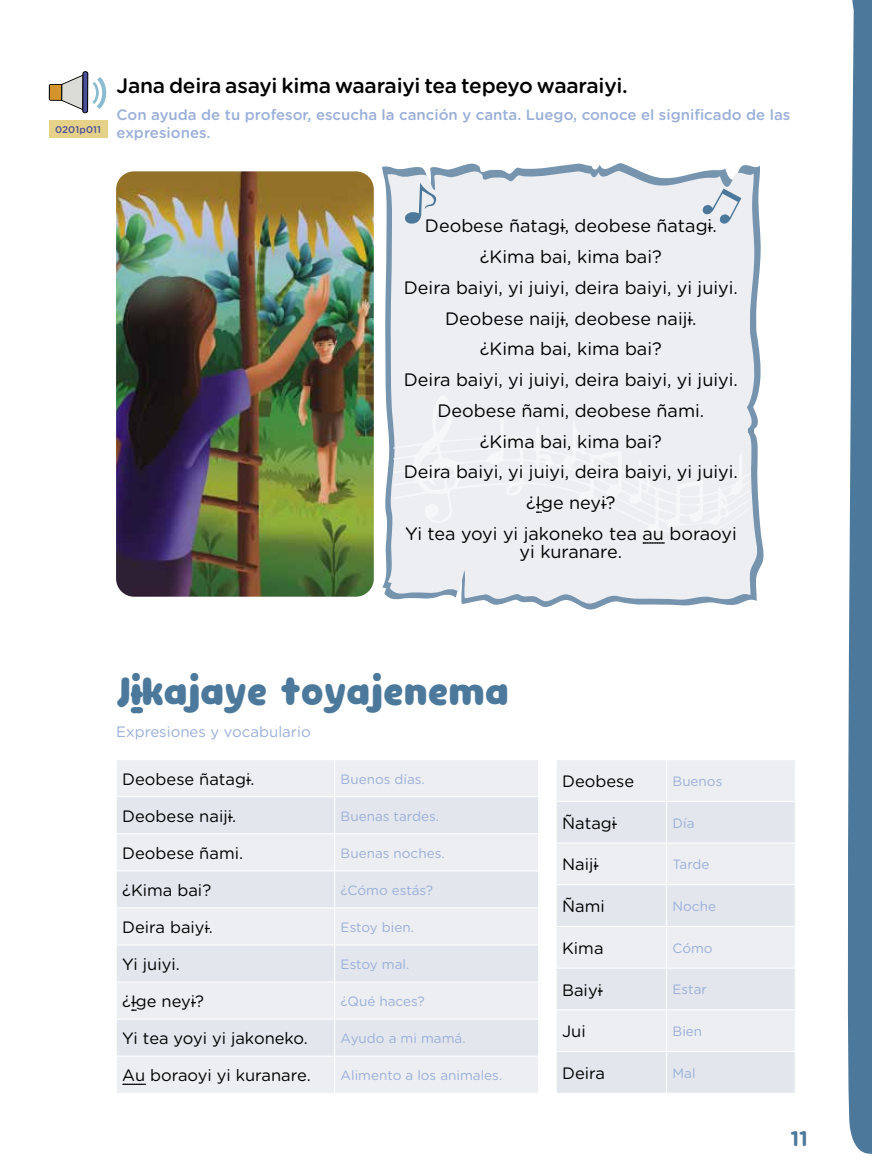
<style>
.page{position:relative;width:872px;height:1170px;background:#fff}
.page>*{position:absolute;margin:0;border:0;box-sizing:border-box;transform-origin:0 0}
.t1{font:800 45px "Clarence Alt";color:#4c799b}
.t2{font:500 21px "Gotham Rounded";letter-spacing:-.01em;color:#000}
.t3{font:700 21px "Gotham Rounded";color:#4c799b}
.t4{font:18px/30.8px "Gotham Rounded";color:#000;text-align:center}
.t5{font:16.5px "Gotham Rounded";color:#000}
.t6{font:500 15px/18px "Gotham Rounded";color:#9aafd9}
.t7{font:15px "Gotham Rounded";color:#9aafd9}
.t8{font:13.5px "Gotham Rounded";color:#9aafd9}
.t9{font:500 9.75px "Gotham Rounded";letter-spacing:.01em;color:#4a5099}
</style>
<div class="page">
<svg style="left:847px;top:0;width:25px;height:1154px;background:#6289a7"></svg>
<svg style="left:134px;top:707px;width:6px;height:6px"></svg>
<svg style="left:134px;top:691px;width:6px;height:6px"></svg>
<div style="left:117px;top:760px;width:421px;height:332px;background:#edeef2"></div>
<svg style="left:117px;top:797px;width:421px;height:258px;background:#e7eaef"></svg>
<hr style="left:334px;top:759px;width:1px;height:37px;background:#fff">
<hr style="left:116px;top:796px;width:218px;height:1px;background:#fff">
<hr style="left:334px;top:796px;width:205px;height:1px;background:#fff">
<hr style="left:334px;top:796px;width:1px;height:37px;background:#fff">
<hr style="left:116px;top:833px;width:218px;height:1px;background:#fff">
<hr style="left:334px;top:833px;width:205px;height:1px;background:#fff">
<hr style="left:334px;top:833px;width:1px;height:37px;background:#fff">
<hr style="left:116px;top:870px;width:218px;height:1px;background:#fff">
<hr style="left:334px;top:870px;width:205px;height:1px;background:#fff">
<hr style="left:334px;top:870px;width:1px;height:37px;background:#fff">
<hr style="left:116px;top:907px;width:218px;height:1px;background:#fff">
<hr style="left:334px;top:907px;width:205px;height:1px;background:#fff">
<hr style="left:334px;top:908px;width:1px;height:36px;background:#fff">
<hr style="left:116px;top:944px;width:218px;height:1px;background:#fff">
<hr style="left:334px;top:944px;width:205px;height:1px;background:#fff">
<hr style="left:334px;top:945px;width:1px;height:36px;background:#fff">
<hr style="left:116px;top:981px;width:218px;height:1px;background:#fff">
<hr style="left:334px;top:981px;width:205px;height:1px;background:#fff">
<hr style="left:334px;top:982px;width:1px;height:36px;background:#fff">
<hr style="left:116px;top:1018px;width:218px;height:1px;background:#fff">
<hr style="left:334px;top:1018px;width:205px;height:1px;background:#fff">
<hr style="left:334px;top:1019px;width:1px;height:36px;background:#fff">
<hr style="left:116px;top:1055px;width:218px;height:1px;background:#fff">
<hr style="left:334px;top:1055px;width:205px;height:1px;background:#fff">
<hr style="left:334px;top:1056px;width:1px;height:36px;background:#fff">
<svg style="left:123px;top:1083px;width:23px;height:1px"></svg>
<div style="left:557px;top:760px;width:238px;height:41px;background:#edeef2"></div>
<svg style="left:557px;top:802px;width:238px;height:290px;background:#e7eaef"></svg>
<hr style="left:666px;top:759px;width:1px;height:42px;background:#fff">
<hr style="left:666px;top:801px;width:1px;height:41px;background:#fff">
<hr style="left:556px;top:842px;width:110px;height:1px;background:#fff">
<hr style="left:666px;top:842px;width:129px;height:1px;background:#fff">
<hr style="left:666px;top:843px;width:1px;height:41px;background:#fff">
<hr style="left:556px;top:884px;width:110px;height:1px;background:#fff">
<hr style="left:666px;top:884px;width:129px;height:1px;background:#fff">
<hr style="left:666px;top:884px;width:1px;height:42px;background:#fff">
<hr style="left:556px;top:926px;width:110px;height:1px;background:#fff">
<hr style="left:666px;top:926px;width:129px;height:1px;background:#fff">
<hr style="left:666px;top:926px;width:1px;height:41px;background:#fff">
<hr style="left:556px;top:967px;width:110px;height:1px;background:#fff">
<hr style="left:666px;top:967px;width:129px;height:1px;background:#fff">
<hr style="left:666px;top:968px;width:1px;height:41px;background:#fff">
<hr style="left:556px;top:1009px;width:110px;height:1px;background:#fff">
<hr style="left:666px;top:1009px;width:129px;height:1px;background:#fff">
<hr style="left:666px;top:1009px;width:1px;height:42px;background:#fff">
<hr style="left:556px;top:1051px;width:110px;height:1px;background:#fff">
<hr style="left:666px;top:1051px;width:129px;height:1px;background:#fff">
<hr style="left:666px;top:1051px;width:1px;height:41px;background:#fff">
<svg style="left:382px;top:163px;width:382px;height:447px"></svg>
<svg style="left:388px;top:169px;width:370px;height:436px;background:#e3e6ec"></svg>
<svg style="left:393px;top:394px;width:357px;height:142px;fill:#edeef2"></svg>
<svg style="left:404px;top:183px;width:32px;height:41px"></svg>
<svg style="left:643px;top:542px;width:21px;height:1px"></svg>
<svg style="left:702px;top:188px;width:39px;height:40px;background:#cdd6e0"></svg>
<img style="left:116px;top:171px;width:258px;height:425px">
<svg style="left:49px;top:71px;width:57px;height:42px"></svg>
<div style="left:49px;top:120px;width:58px;height:17px;background:#e6d189"></div>
<p class="t9" style="left:55px;top:122px;width:47px">0201p011</p>
<p class="t2" style="left:117px;top:71px;width:513px">Jana deira asayi kima waaraiyi tea tepeyo waaraiyi.</p>
<p class="t6" style="left:117px;top:105px;width:675px">Con ayuda de tu profesor, escucha la canción y canta. Luego, conoce el significado de las expresiones.</p>
<p class="t4" style="left:404px;top:210px;width:335px">Deobese ñatagi, deobese ñatagi. ¿Kima bai, kima bai?<br>Deira baiyi, yi juiyi, deira baiyi, yi juiyi.<br>Deobese naiji, deobese naiji.<br>¿Kima bai, kima bai?<br>Deira baiyi, yi juiyi, deira baiyi, yi juiyi.<br>Deobese ñami, deobese ñami.<br>¿Kima bai, kima bai?<br>Deira baiyi, yi juiyi, deira baiyi, yi juiyi. ¿Ige neyi?<br>Yi tea yoyi yi jakoneko tea au boraoyi</p>
<p class="t4" style="left:519px;top:535px;width:104px">yi kuranare.</p>
<h1 class="t1" style="left:116px;top:662px;width:394px">Jikajaye toyajenema</h1>
<p class="t7" style="left:116px;top:721px;width:196px">Expresiones y vocabulario</p>
<p class="t5" style="left:122px;top:767px;width:134px">Deobese ñatagi.</p>
<p class="t8" style="left:340px;top:769px;width:86px">Buenos días.</p>
<p class="t5" style="left:122px;top:804px;width:115px">Deobese naiji.</p>
<p class="t8" style="left:340px;top:806px;width:100px">Buenas tardes.</p>
<p class="t5" style="left:122px;top:841px;width:122px">Deobese ñami.</p>
<p class="t8" style="left:340px;top:843px;width:106px">Buenas noches.</p>
<p class="t5" style="left:122px;top:878px;width:90px">¿Kima bai?</p>
<p class="t8" style="left:340px;top:880px;width:94px">¿Cómo estás?</p>
<p class="t5" style="left:122px;top:915px;width:92px">Deira baiyi.</p>
<p class="t8" style="left:340px;top:917px;width:75px">Estoy bien.</p>
<p class="t5" style="left:122px;top:952px;width:59px">Yi juiyi.</p>
<p class="t8" style="left:340px;top:954px;width:70px">Estoy mal.</p>
<p class="t5" style="left:122px;top:989px;width:83px">¿Ige neyi?</p>
<p class="t8" style="left:340px;top:991px;width:85px">¿Qué haces?</p>
<p class="t5" style="left:122px;top:1026px;width:187px">Yi tea yoyi yi jakoneko.</p>
<p class="t8" style="left:340px;top:1028px;width:126px">Ayudo a mi mamá.</p>
<p class="t5" style="left:122px;top:1063px;width:190px">Au boraoyi yi kuranare.</p>
<p class="t8" style="left:340px;top:1065px;width:163px">Alimento a los animales.</p>
<p class="t5" style="left:562px;top:769px;width:74px">Deobese</p>
<p class="t8" style="left:672px;top:771px;width:51px">Buenos</p>
<p class="t5" style="left:562px;top:811px;width:56px">Ñatagi</p>
<p class="t8" style="left:672px;top:813px;width:23px">Día</p>
<p class="t5" style="left:562px;top:853px;width:37px">Naiji</p>
<p class="t8" style="left:672px;top:855px;width:38px">Tarde</p>
<p class="t5" style="left:562px;top:894px;width:44px">Ñami</p>
<p class="t8" style="left:672px;top:896px;width:45px">Noche</p>
<p class="t5" style="left:562px;top:936px;width:43px">Kima</p>
<p class="t8" style="left:672px;top:938px;width:42px">Cómo</p>
<p class="t5" style="left:562px;top:978px;width:41px">Baiyi</p>
<p class="t8" style="left:672px;top:980px;width:36px">Estar</p>
<p class="t5" style="left:562px;top:1019px;width:25px">Jui</p>
<p class="t8" style="left:672px;top:1021px;width:31px">Bien</p>
<p class="t5" style="left:562px;top:1061px;width:44px">Deira</p>
<p class="t8" style="left:672px;top:1063px;width:25px">Mal</p>
<p class="t3" style="left:790px;top:1122px;width:19px">11</p>
</div>
